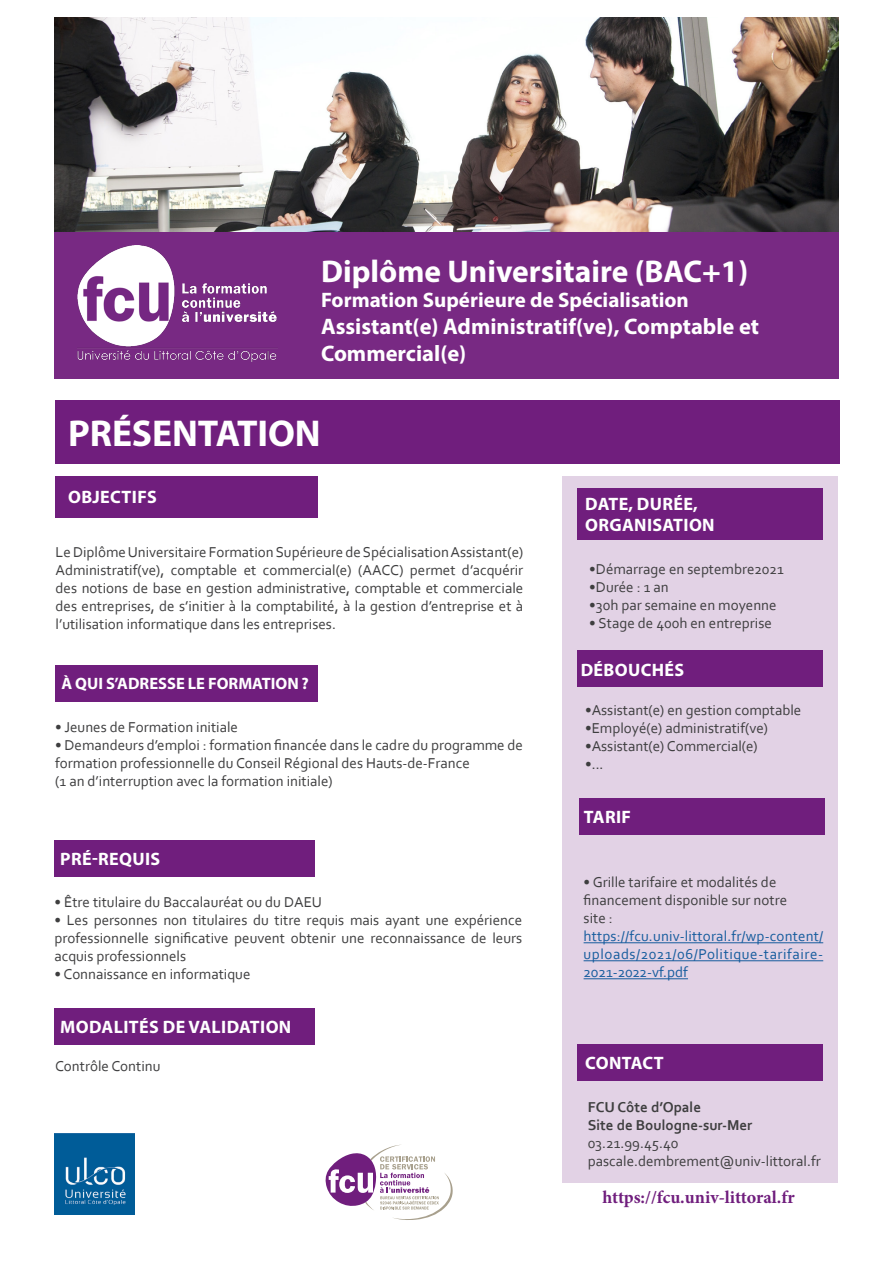
<style>
.page{position:relative;width:893px;height:1263px;background:#fff}
.page>*{position:absolute;margin:0;border:0;box-sizing:border-box;transform-origin:0 0}
.t1{font:700 37.5px "Myriad Pro";color:#fff}
.t2{font:700 31.5px "Myriad Pro";color:#fff}
.t3{font:700 22.5px/27px "Myriad Pro";color:#fff}
.t4{font:700 21px "Myriad Pro";color:#fff}
.t5{font:700 18px/21.6px "Myriad Pro";letter-spacing:.02em;color:#fff}
.t6{font:700 18px "Minion Pro";color:#701e7d}
.t7{font:700 16.5px "Myriad Pro";color:#fff}
.t8{font:15px/18px "Corbel";color:#3e3e3f;text-align:justify}
.t9{font:15px/18px "Corbel";letter-spacing:.04em;color:#175d9e;text-align:justify}
.t10{font:700 15px "Corbel";color:#3e3e3f}
</style>
<div class="page">
<div style="left:55px;top:400px;width:785px;height:64px;background:#701e7d"></div>
<img style="left:54px;top:17px;width:785px;height:215px">
<img style="left:54px;top:1133px;width:81px;height:82px">
<div style="left:54px;top:232px;width:785px;height:146px;background:#782983"></div>
<div style="left:59px;top:232px;width:780px;height:142px;background:#782983"></div>
<img style="left:78px;top:245px;width:199px;height:116px">
<div style="left:55px;top:476px;width:263px;height:41px;background:#701e7d"></div>
<div style="left:54px;top:840px;width:261px;height:36px;background:#701e7d"></div>
<div style="left:55px;top:665px;width:263px;height:36px;background:#701e7d"></div>
<div style="left:563px;top:476px;width:275px;height:706px;background:#e2d2e5"></div>
<div style="left:577px;top:650px;width:246px;height:37px;background:#701e7d"></div>
<div style="left:577px;top:488px;width:246px;height:51px;background:#701e7d"></div>
<div style="left:577px;top:1044px;width:246px;height:36px;background:#701e7d"></div>
<svg style="left:325px;top:1145px;width:128px;height:75px"></svg>
<div style="left:54px;top:1008px;width:261px;height:36px;background:#701e7d"></div>
<div style="left:579px;top:799px;width:246px;height:36px;background:#701e7d"></div>
<hr style="left:584px;top:942px;width:239px;height:1px;background:#175d9e">
<hr style="left:584px;top:960px;width:239px;height:1px;background:#175d9e">
<hr style="left:584px;top:978px;width:104px;height:1px;background:#175d9e">
<p class="t2" style="left:321px;top:251px;width:429px">Diplôme Universitaire (BAC+1)</p>
<p class="t4" style="left:321px;top:286px;width:369px">Formation Supérieure de Spécialisation</p>
<p class="t3" style="left:321px;top:312px;width:440px">Assistant(e) Administratif(ve), Comptable et<br>Commercial(e)</p>
<p class="t1" style="left:68px;top:409px;width:254px">PRÉSENTATION</p>
<p class="t5" style="left:68px;top:486px;width:90px">OBJECTIFS</p>
<p class="t8" style="left:56px;top:543px;width:469px">Le Diplôme Universitaire Formation Supérieure de Spécialisation Assistant(e)<br>Administratif(ve), comptable et commercial(e) (AACC) permet d’acquérir des notions de base en gestion administrative, comptable et commerciale des entreprises, de s’initier à la comptabilité, à la gestion d’entreprise et à l’utilisation informatique dans les entreprises.</p>
<p class="t7" style="left:61px;top:673px;width:249px">À QUI S’ADRESSE LE FORMATION ?</p>
<p class="t8" style="left:55px;top:718px;width:184px">• Jeunes de Formation initiale</p>
<p class="t8" style="left:55px;top:736px;width:469px">• Demandeurs d’emploi : formation financée dans le cadre du programme de formation professionnelle du Conseil Régional des Hauts-de-France</p>
<p class="t8" style="left:55px;top:772px;width:279px">(1 an d’interruption avec la formation initiale)</p>
<p class="t5" style="left:60px;top:847px;width:102px">PRÉ-REQUIS</p>
<p class="t8" style="left:54px;top:893px;width:269px">• Être titulaire du Baccalauréat ou du DAEU</p>
<p class="t8" style="left:54px;top:911px;width:469px">• Les personnes non titulaires du titre requis mais ayant une expérience professionnelle significative peuvent obtenir une reconnaissance de leurs acquis professionnels</p>
<p class="t8" style="left:54px;top:965px;width:198px">• Connaissance en informatique</p>
<p class="t5" style="left:60px;top:1015px;width:233px">MODALITÉS DE VALIDATION</p>
<p class="t8" style="left:55px;top:1056px;width:107px">Contrôle Continu</p>
<p class="t5" style="left:585px;top:492px;width:131px">DATE, DURÉE,<br>ORGANISATION</p>
<p class="t8" style="left:589px;top:560px;width:196px">•Démarrage en septembre2021</p>
<p class="t8" style="left:589px;top:578px;width:81px">•Durée : 1 an</p>
<p class="t8" style="left:589px;top:596px;width:189px">•30h par semaine en moyenne</p>
<p class="t8" style="left:589px;top:614px;width:184px">• Stage de 400h en entreprise</p>
<p class="t5" style="left:581px;top:658px;width:105px">DÉBOUCHÉS</p>
<p class="t8" style="left:585px;top:701px;width:218px">•Assistant(e) en gestion comptable</p>
<p class="t8" style="left:585px;top:719px;width:184px">•Employé(e) administratif(ve)</p>
<p class="t8" style="left:585px;top:737px;width:174px">•Assistant(e) Commercial(e)</p>
<p class="t8" style="left:585px;top:755px;width:20px">•...</p>
<p class="t5" style="left:584px;top:806px;width:49px">TARIF</p>
<p class="t8" style="left:584px;top:873px;width:194px">• Grille tarifaire et modalités de</p>
<p class="t8" style="left:584px;top:891px;width:205px">financement disponible sur notre</p>
<p class="t8" style="left:584px;top:909px;width:31px">site :</p>
<p class="t9" style="left:584px;top:927px;width:241px">https://fcu.univ-littoral.fr/wp-content/ uploads/2021/06/Politique-tarifaire-2021-2022-vf.pdf</p>
<p class="t5" style="left:585px;top:1052px;width:80px">CONTACT</p>
<p class="t10" style="left:588px;top:1097px;width:115px">FCU Côte d’Opale</p>
<p class="t10" style="left:588px;top:1115px;width:166px">Site de Boulogne-sur-Mer</p>
<p class="t8" style="left:588px;top:1133px;width:92px">03.21.99.45.40</p>
<p class="t8" style="left:588px;top:1151px;width:234px">pascale.dembrement@univ-littoral.fr</p>
<p class="t6" style="left:602px;top:1184px;width:194px">https://fcu.univ-littoral.fr</p>
</div>
